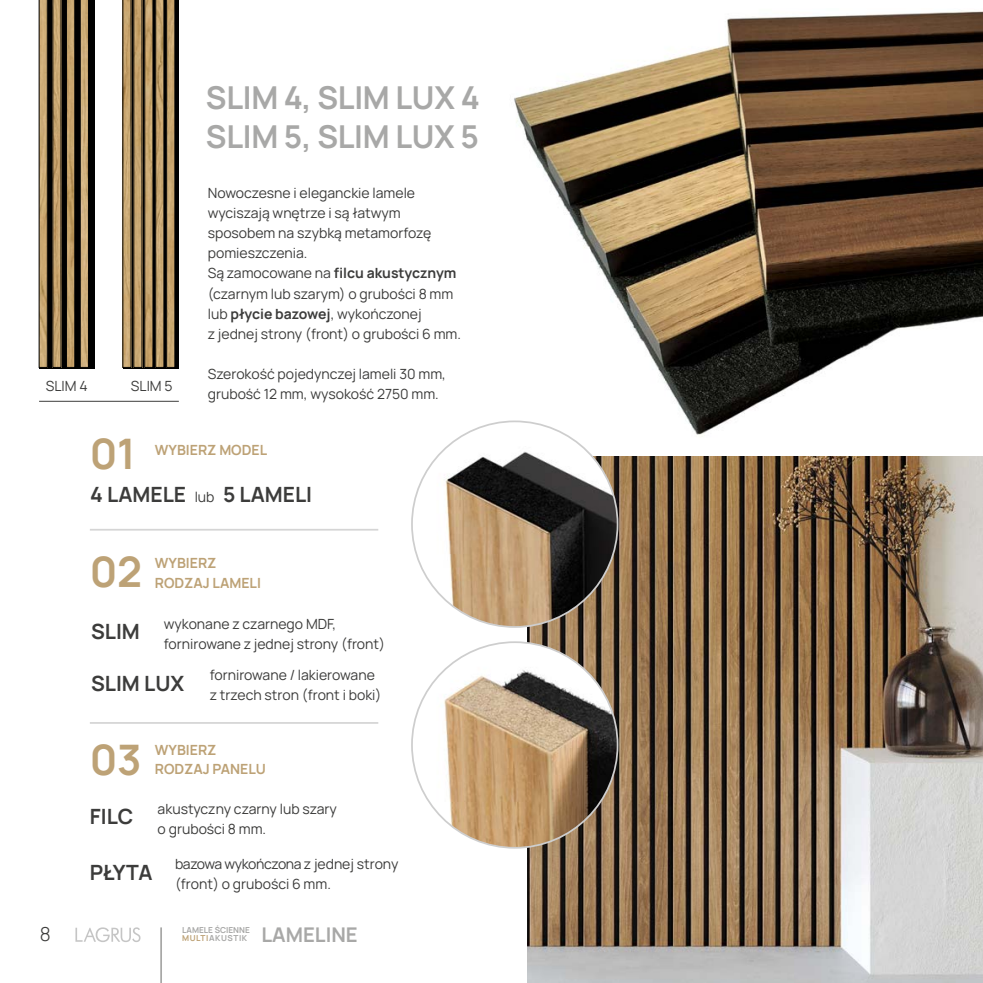
<style>
.page{position:relative;width:983px;height:983px;background:#fff}
.page>*{position:absolute;margin:0;border:0;box-sizing:border-box;transform-origin:0 0}
.t1{font:700 42px "Manrope";color:#bda276}
.t2{font:700 31.5px/38.5px "Manrope";letter-spacing:-.01em;color:#a8a8a7}
.t3{font:700 21px "Manrope";color:#3c3c3b}
.t4{font:700 20.3px "Manrope";color:#a8a8a7}
.t5{font:300 19.25px "Manrope";color:#3c3c3b}
.t6{font:14px/20.1px "Manrope";color:#3c3c3b}
.t7{font:700 14px/19.2px "Manrope";color:#bda276}
.t8{font:700 8.22px/8.4px "Manrope";color:#a8a8a7}
.s1{font-weight:700}
.s2{font-weight:400;font-size:14px}
.s3{color:#bda276}
</style>
<div class="page">
<svg style="left:75px;top:927px;width:65px;height:14px"></svg>
<hr style="left:160px;top:927px;width:2px;height:55px;background:#a8a8a7">
<img style="left:527px;top:456px;width:455px;height:526px">
<img style="left:412px;top:642px;width:205px;height:205px;border-radius:103px">
<hr style="left:90px;top:528px;width:288px;height:2px;background:#d5d5d5">
<hr style="left:90px;top:721px;width:288px;height:2px;background:#d5d5d5">
<svg style="left:39px;top:0;width:56px;height:368px;fill:#000"></svg>
<svg style="left:39px;top:0;width:8px;height:367px"></svg>
<svg style="left:53px;top:0;width:35px;height:367px"></svg>
<div style="left:123px;top:0;width:56px;height:368px;background:#000"></div>
<svg style="left:123px;top:0;width:52px;height:367px"></svg>
<hr style="left:39px;top:401px;width:140px;height:1px;background:#3c3c3b">
<img style="left:491px;top:11px;width:491px;height:431px">
<img style="left:412px;top:421px;width:205px;height:205px;border-radius:103px">
<p class="t6" style="left:46px;top:375px;width:43px">SLIM 4</p>
<p class="t6" style="left:131px;top:375px;width:43px">SLIM 5</p>
<h2 class="t2" style="left:206px;top:77px;width:275px">SLIM 4, SLIM LUX 4<br>SLIM 5, SLIM LUX 5</h2>
<p class="t6" style="left:208px;top:182px;width:255px">Nowoczesne i eleganckie lamele wyciszają wnętrze i są łatwym sposobem na szybką metamorfozę pomieszczenia.<br>Są zamocowane na <span class="s1">filcu akustycznym </span>(czarnym lub szarym) o grubości 8 mm lub <span class="s1">płycie bazowej</span>, wykończonej<br>z jednej strony (front) o grubości 6 mm.</p>
<p class="t6" style="left:208px;top:363px;width:239px">Szerokość pojedynczej lameli 30 mm, grubość 12 mm, wysokość 2750 mm.</p>
<h1 class="t1" style="left:90px;top:424px;width:47px">01</h1>
<h3 class="t3" style="left:90px;top:479px;width:223px">4 LAMELE <span class="s2">lub</span> 5 LAMELI</h3>
<p class="t7" style="left:155px;top:439px;width:114px">WYBIERZ MODEL</p>
<h1 class="t1" style="left:90px;top:542px;width:54px">02</h1>
<p class="t7" style="left:155px;top:553px;width:108px">WYBIERZ<br>RODZAJ LAMELI</p>
<p class="t6" style="left:164px;top:613px;width:223px">wykonane z czarnego MDF, fornirowane z jednej strony (front)</p>
<h3 class="t3" style="left:91px;top:616px;width:50px">SLIM</h3>
<h3 class="t3" style="left:91px;top:668px;width:95px">SLIM LUX</h3>
<p class="t6" style="left:210px;top:663px;width:173px">fornirowane / lakierowane z trzech stron (front i boki)</p>
<h1 class="t1" style="left:90px;top:729px;width:53px">03</h1>
<p class="t7" style="left:155px;top:739px;width:113px">WYBIERZ<br>RODZAJ PANELU</p>
<p class="t6" style="left:158px;top:798px;width:181px">akustyczny czarny lub szary o grubości 8 mm.</p>
<h3 class="t3" style="left:90px;top:801px;width:45px">FILC</h3>
<h3 class="t3" style="left:90px;top:857px;width:64px">PŁYTA</h3>
<p class="t6" style="left:175px;top:852px;width:225px">bazowa wykończona z jednej strony (front) o grubości 6 mm.</p>
<h3 class="t5" style="left:40px;top:920px;width:12px">8</h3>
<p class="t8" style="left:182px;top:925px;width:69px">LAMELE ŚCIENNE<br><span class="s3">MULTI</span>AKUSTIK</p>
<h3 class="t4" style="left:261px;top:919px;width:98px">LAMELINE</h3>
</div>
